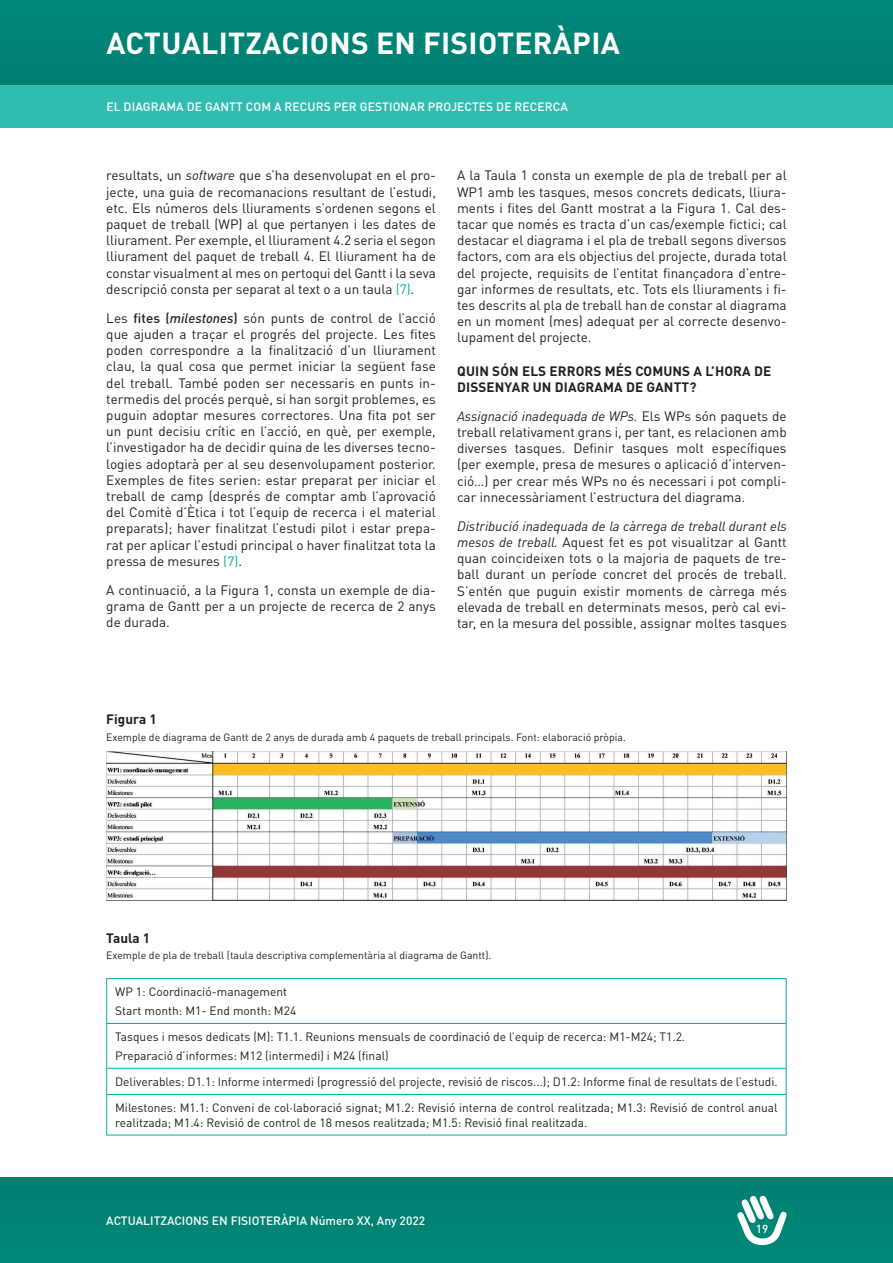
<style>
.page{position:relative;width:893px;height:1263px;background:#fff}
.page>*{position:absolute;margin:0;border:0;box-sizing:border-box;transform-origin:0 0}
.t1{font:700 30px "DIN Pro";letter-spacing:.01em;color:#fff}
.t2{font:13.5px/16.2px "DIN Pro";color:#231f20;text-align:justify}
.t3{font:700 13.5px/16.2px "DIN Pro";letter-spacing:.01em;color:#231f20}
.t4{font:12px/18.6px "DIN Pro";color:#231f20}
.t5{font:500 12px "DIN Pro";color:#fff}
.t6{font:500 11.55px "DIN Pro";color:#fff}
.t7{font:10.5px "DIN Pro";color:#231f20}
.s1{font-style:italic}
.s2{color:#00ae9b}
.s3{font-weight:500}
.s4{font-weight:500;font-style:italic}
</style>
<div class="page">
<div style="left:0;top:1178px;width:893px;height:85px;background:#008375"></div>
<div style="left:0;top:0;width:893px;height:85px;background:#008375"></div>
<div style="left:0;top:85px;width:893px;height:43px;background:#30bdaf"></div>
<svg style="left:737px;top:1195px;width:50px;height:50px"></svg>
<img style="left:106px;top:751px;width:681px;height:149px">
<hr style="left:106px;top:978px;width:681px;height:1px;background:#00ae9b">
<hr style="left:106px;top:979px;width:1px;height:44px;background:#00ae9b">
<hr style="left:786px;top:979px;width:1px;height:44px;background:#00ae9b">
<hr style="left:106px;top:1023px;width:681px;height:1px;background:#00ae9b">
<hr style="left:106px;top:1024px;width:1px;height:44px;background:#00ae9b">
<hr style="left:786px;top:1024px;width:1px;height:44px;background:#00ae9b">
<hr style="left:106px;top:1068px;width:681px;height:1px;background:#00ae9b">
<svg style="left:106px;top:1069px;width:1px;height:25px"></svg>
<svg style="left:786px;top:1069px;width:1px;height:25px"></svg>
<hr style="left:106px;top:1094px;width:681px;height:1px;background:#00ae9b">
<hr style="left:106px;top:1095px;width:1px;height:40px;background:#00ae9b">
<hr style="left:786px;top:1095px;width:1px;height:40px;background:#00ae9b">
<hr style="left:106px;top:1135px;width:681px;height:1px;background:#00ae9b">
<h1 class="t1" style="left:106px;top:23px;width:515px">ACTUALITZACIONS EN FISIOTERÀPIA</h1>
<p class="t5" style="left:106px;top:99px;width:26px">EL DIAGRA</p>
<p class="t5" style="left:166px;top:99px;width:55px">MA DE GANTT</p>
<p class="t5" style="left:246px;top:99px;width:48px">COM ARECURS</p>
<p class="t5" style="left:334px;top:99px;width:9px">PER</p>
<p class="t5" style="left:360px;top:99px;width:9px">GESTIONAR</p>
<p class="t5" style="left:428px;top:99px;width:9px">PROJECTES</p>
<p class="t5" style="left:496px;top:99px;width:27px">DE RECERCA</p>
<p class="t2" style="left:106px;top:167px;width:331px">resultats, un <span class="s1">software</span> que s’ha desenvolupat en el pro&shy;jecte, una guia de recomanacions resultant de l’estudi, etc. Els números dels lliuraments s’ordenen segons el paquet de treball (WP) al que pertanyen i les dates de lliurament. Per exemple, el lliurament 4.2 seria el segon lliurament del paquet de treball 4. El lliurament ha de constar visualment al mes on pertoqui del Gantt i la seva descripció consta per separat al text o a un taula <span class="s2">(7)</span>.</p>
<p class="t2" style="left:106px;top:310px;width:331px">Les <span class="s3">FITES (</span><span class="s4">milestones</span><span class="s3">)</span> són punts de control de l’acció que ajuden a traçar el progrés del projecte. Les fites poden correspondre a la finalització d’un lliurament clau, la qual cosa que permet iniciar la següent fase del treball. També poden ser necessaris en punts in&shy;termedis del procés perquè, si han sorgit problemes, es puguin adoptar mesures correctores. Una fita pot ser un punt decisiu crític en l’acció, en què, per exemple, l’investigador ha de decidir quina de les diverses tecno&shy;logies adoptarà per al seu desenvolupament posterior.<br>Exemples de fites serien: estar preparat per iniciar el treball de camp (després de comptar amb l’aprovació del Comitè d’Ètica i tot l’equip de recerca i el material preparats); haver finalitzat l’estudi pilot i estar prepa&shy;rat per aplicar l’estudi principal o haver finalitzat tota la pressa de mesures <span class="s2">(7)</span>.</p>
<p class="t2" style="left:106px;top:581px;width:331px">A continuació, a la Figura 1, consta un exemple de dia&shy;grama de Gantt per a un projecte de recerca de 2 anys de durada.</p>
<p class="t2" style="left:457px;top:167px;width:331px">A la Taula 1 consta un exemple de pla de treball per al WP1 amb les tasques, mesos concrets dedicats, lliura&shy;ments i fites del Gantt mostrat a la Figura 1. Cal des&shy;tacar que només es tracta d’un cas/exemple fictici; cal destacar el diagrama i el pla de treball segons diversos factors, com ara els objectius del projecte, durada total del projecte, requisits de l’entitat finançadora d’entre&shy;gar informes de resultats, etc. Tots els lliuraments i fi&shy;tes descrits al pla de treball han de constar al diagrama en un moment (mes) adequat per al correcte desenvo&shy;lupament del projecte.</p>
<p class="t3" style="left:457px;top:362px;width:316px">QUIN SÓN ELS ERRORS MÉS COMUNS A L’HORA DE<br>DISSENYAR UN DIAGRAMA DE GANTT?</p>
<p class="t2" style="left:457px;top:408px;width:331px"><span class="s1">Assignació inadequada de WPs.</span> Els WPs són paquets de treball relativament grans i, per tant, es relacionen amb diverses tasques. Definir tasques molt específiques (per exemple, presa de mesures o aplicació d’interven&shy;ció…) per crear més WPs no és necessari i pot compli&shy;car innecessàriament l’estructura del diagrama.</p>
<p class="t2" style="left:457px;top:517px;width:331px"><span class="s1">Distribució inadequada de la càrrega de treball durant els mesos de treball.</span> Aquest fet es pot visualitzar al Gantt quan coincideixen tots o la majoria de paquets de tre&shy;ball durant un període concret del procés de treball.<br>S’entén que puguin existir moments de càrrega més elevada de treball en determinats mesos, però cal evi&shy;tar, en la mesura del possible, assignar moltes tasques</p>
<p class="t3" style="left:106px;top:710px;width:52px">Figura 1</p>
<p class="t7" style="left:106px;top:730px;width:521px">Exemple de diagrama de Gantt de 2 anys de durada amb 4 paquets de treball principals. Font: elaboració pròpia.</p>
<p class="t3" style="left:106px;top:929px;width:45px">Taula 1</p>
<p class="t7" style="left:106px;top:949px;width:387px">Exemple de pla de treball (taula descriptiva complementària al diagrama de Gantt).</p>
<p class="t4" style="left:115px;top:982px;width:183px">WP 1: Coordinació-management<br>Start month: M1- End month: M24</p>
<p class="t4" style="left:115px;top:1027px;width:571px">Tasques i mesos dedicats (M): T1.1. Reunions mensuals de coordinació de l’equip de recerca: M1-M24; T1.2.<br>Preparació d’informes: M12 (intermedi) i M24 (final)</p>
<p class="t4" style="left:115px;top:1068px;width:664px;line-height:26.1px">Deliverables: D1.1: Informe intermedi (progressió del projecte, revisió de riscos...); D1.2: Informe final de resultats de l’estudi.<br>Milestones: M1.1: Conveni de col·laboració signat; M1.2: Revisió interna de control realitzada; M1.3: Revisió de control anual</p>
<p class="t4" style="left:115px;top:1112px;width:474px">realitzada; M1.4: Revisió de control de 18 mesos realitzada; M1.5: Revisió final realitzada.</p>
<p class="t5" style="left:106px;top:1213px;width:320px">ACTUALITZACIONS EN FISIOTERÀPIA NÚMERO XX, ANY 2022</p>
<p class="t6" style="left:756px;top:1221px;width:14px">19</p>
</div>
